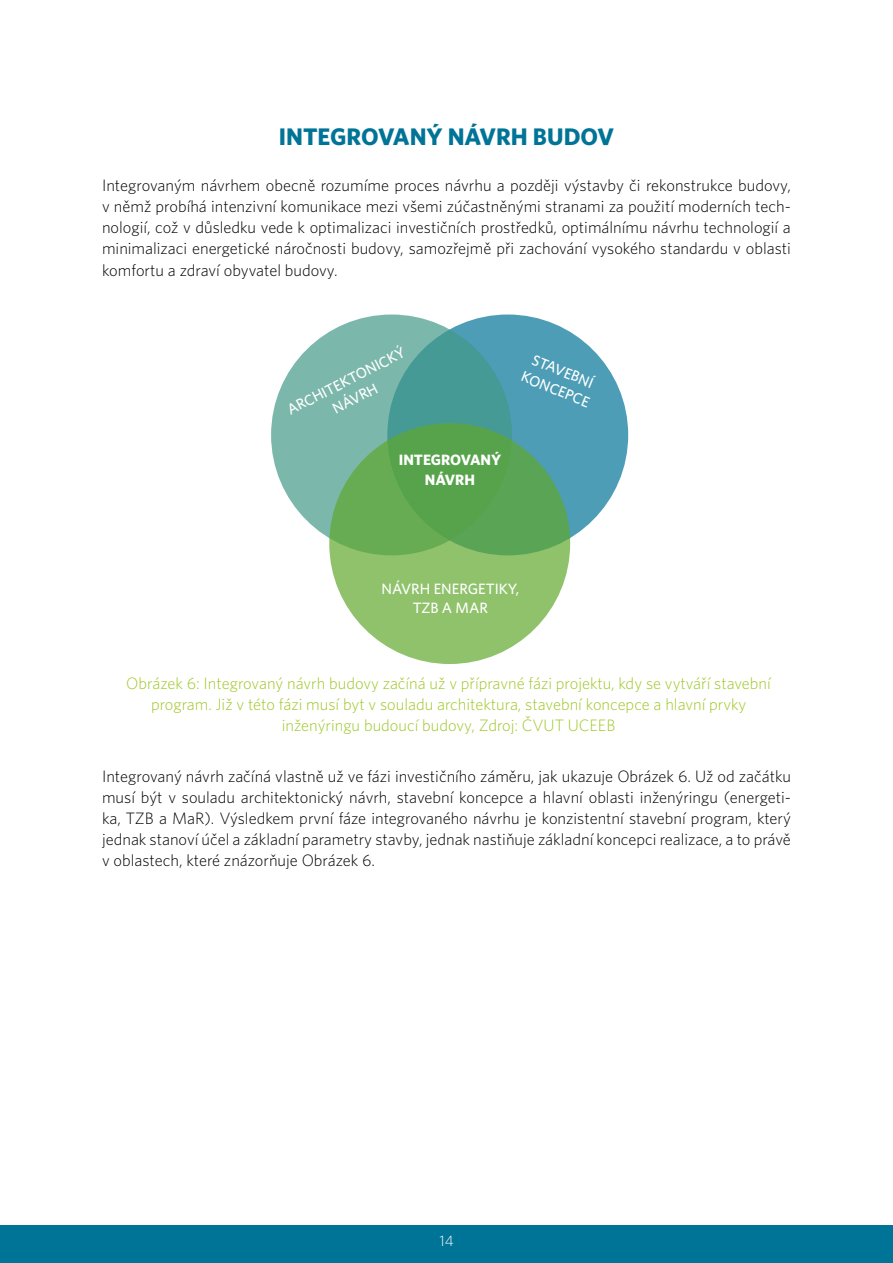
<style>
.page{position:relative;width:893px;height:1263px;background:#fff}
.page>*{position:absolute;margin:0;border:0;box-sizing:border-box;transform-origin:0 0}
.t1{font:700 24px "Whitney";color:#007497}
.t2{font:300 16.5px/21px "Whitney";color:#000;text-align:justify}
.t3{font:300 16.5px/21px "Whitney";color:#9dc726;text-align:center}
.t4{font:500 15px/19.5px "Whitney";color:#fff}
.t5{font:700 15px/19.5px "Whitney";color:#fff;text-align:center}
.t6{font:300 15px "Whitney";color:#fff}
</style>
<div class="page">
<div style="left:0;top:1225px;width:893px;height:38px;background:#007497"></div>
<div style="left:387px;top:314px;width:241px;height:241px;background:#4d9db6;border-radius:50%"></div>
<svg style="left:271px;top:314px;width:241px;height:241px;background:#6baea4"></svg>
<svg style="left:329px;top:423px;width:241px;height:241px;background:#74b35c"></svg>
<svg style="left:392px;top:344px;width:14px;height:16px"></svg>
<h1 class="t1" style="left:279px;top:121px;width:337px">INTEGROVANÝ NÁVRH BUDOV</h1>
<p class="t2" style="left:102px;top:175px;width:690px">Integrovaným návrhem obecně rozumíme proces návrhu a později výstavby či rekonstrukce budovy, v němž probíhá intenzivní komunikace mezi všemi zúčastněnými stranami za použití moderních tech&shy;nologií, což v důsledku vede k optimalizaci investičních prostředků, optimálnímu návrhu technologií a minimalizaci energetické náročnosti budovy, samozřejmě při zachování vysokého standardu v oblasti komfortu a zdraví obyvatel budovy.</p>
<p class="t4" style="left:322px;top:382px;width:43px;rotate:-27deg">TEK TONICK</p>
<p class="t4" style="left:329px;top:400px;width:29px;rotate:-27deg">NÁVRH</p>
<p class="t4" style="left:283px;top:402px;width:12px;rotate:-27deg">ARCHI</p>
<p class="t5" style="left:399px;top:450px;width:104px">INTEGROVANÝ<br>NÁVRH</p>
<p class="t4" style="left:537px;top:350px;width:34px;rotate:22deg">STAVEBN</p>
<p class="t4" style="left:526px;top:366px;width:10px;rotate:22deg">KONCEPCE</p>
<p class="t4" style="left:382px;top:578px;width:30px">NÁVRH</p>
<p class="t4" style="left:434px;top:578px;width:10px">ENER</p>
<p class="t4" style="left:413px;top:578px;width:108px;text-indent:55px">GETIKY,<br>TZB A MAR</p>
<p class="t3" style="left:126px;top:672px;width:646px">Obrázek 6: Integrovaný návrh budovy začíná už v přípravné fázi projektu, kdy se vytváří stavební program. Již v této fázi musí byt v souladu architektura, stavební koncepce a hlavní prvky inženýringu budoucí budovy, Zdroj: ČVUT UCEEB</p>
<p class="t2" style="left:102px;top:765px;width:690px">Integrovaný návrh začíná vlastně už ve fázi investičního záměru, jak ukazuje Obrázek 6. Už od začátku musí být v souladu architektonický návrh, stavební koncepce a hlavní oblasti inženýringu (energeti&shy;ka, TZB a MaR). Výsledkem první fáze integrovaného návrhu je konzistentní stavební program, který jednak stanoví účel a základní parametry stavby, jednak nastiňuje základní koncepci realizace, a to právě v oblastech, které znázorňuje Obrázek 6.</p>
<p class="t6" style="left:439px;top:1231px;width:16px">14</p>
</div>
